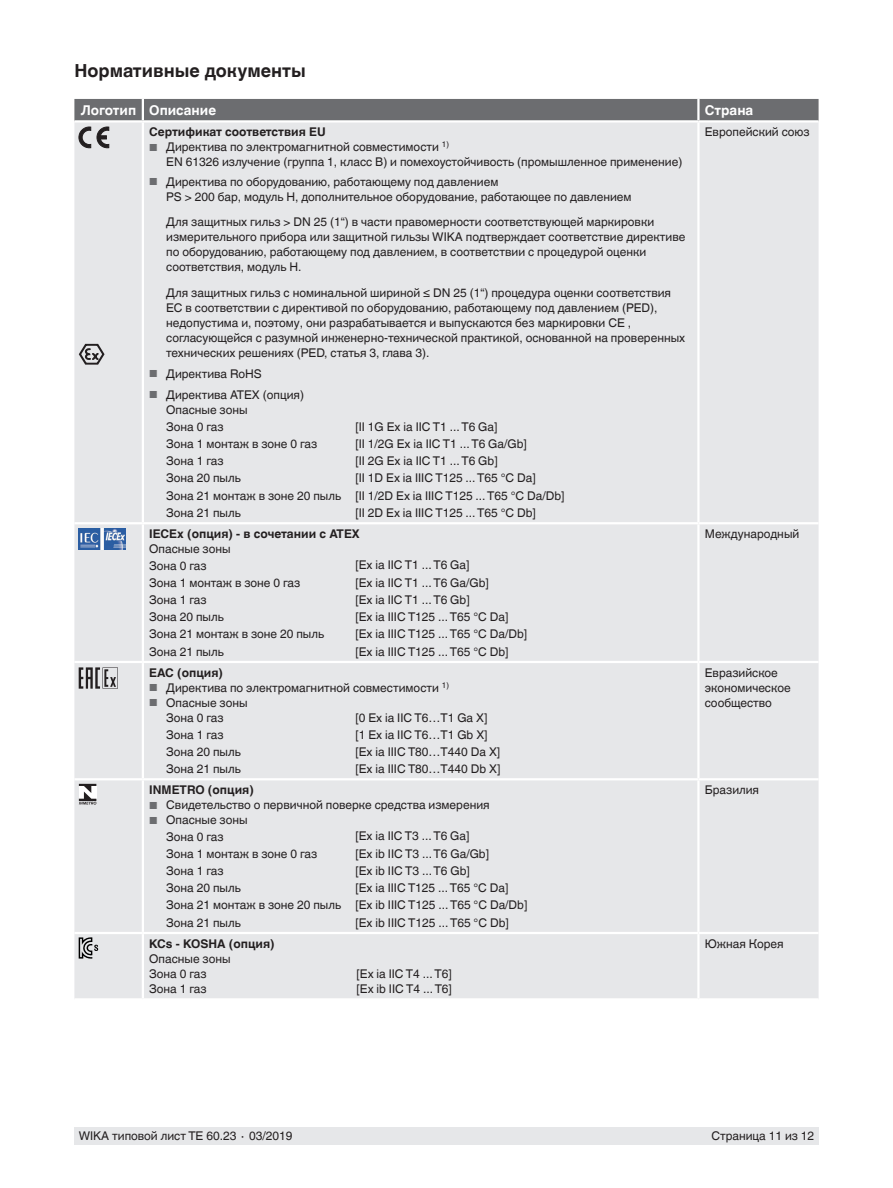
<style>
.page{position:relative;width:893px;height:1188px;background:#fff}
.page>*{position:absolute;margin:0;border:0;box-sizing:border-box;transform-origin:0 0}
.t1{font:700 18px "Helvetica World";color:#231f20}
.t2{font:700 13.5px "Helvetica World";color:#fff}
.t3{font:12px/15px "Helvetica World";color:#231f20}
.t4{font:700 12px "Helvetica World";color:#231f20}
.s1{font-size:10.2px;color:#6c6d70}
</style>
<div class="page">
<div style="left:74px;top:1128px;width:745px;height:17px;background:#e6e7e9"></div>
<div style="left:74px;top:99px;width:745px;height:21px;background:#6c6d70"></div>
<div style="left:74px;top:123px;width:745px;height:875px;background:#e6e7e9"></div>
<hr style="left:143px;top:661px;width:555px;height:2px;background:#fff">
<hr style="left:143px;top:932px;width:555px;height:2px;background:#fff">
<hr style="left:74px;top:522px;width:69px;height:2px;background:#fff">
<hr style="left:143px;top:522px;width:555px;height:2px;background:#fff">
<hr style="left:698px;top:522px;width:121px;height:2px;background:#fff">
<hr style="left:143px;top:778px;width:555px;height:2px;background:#fff">
<hr style="left:74px;top:778px;width:69px;height:2px;background:#fff">
<hr style="left:142px;top:780px;width:2px;height:152px;background:#fff">
<hr style="left:698px;top:778px;width:121px;height:2px;background:#fff">
<hr style="left:697px;top:780px;width:3px;height:152px;background:#fff">
<hr style="left:74px;top:661px;width:69px;height:2px;background:#fff">
<hr style="left:74px;top:932px;width:69px;height:2px;background:#fff">
<hr style="left:142px;top:934px;width:2px;height:64px;background:#fff">
<hr style="left:698px;top:661px;width:121px;height:2px;background:#fff">
<hr style="left:698px;top:932px;width:121px;height:2px;background:#fff">
<hr style="left:697px;top:934px;width:3px;height:64px;background:#fff">
<hr style="left:697px;top:123px;width:3px;height:399px;background:#fff">
<hr style="left:697px;top:524px;width:3px;height:137px;background:#fff">
<hr style="left:142px;top:123px;width:2px;height:399px;background:#fff">
<hr style="left:142px;top:524px;width:2px;height:137px;background:#fff">
<hr style="left:142px;top:99px;width:2px;height:21px;background:#fff">
<hr style="left:697px;top:99px;width:3px;height:21px;background:#fff">
<hr style="left:697px;top:663px;width:3px;height:115px;background:#fff">
<hr style="left:142px;top:663px;width:2px;height:115px;background:#fff">
<svg style="left:79px;top:127px;width:12px;height:21px"></svg>
<svg style="left:97px;top:127px;width:12px;height:21px"></svg>
<svg style="left:79px;top:344px;width:26px;height:21px"></svg>
<img style="left:79px;top:529px;width:47px;height:21px">
<svg style="left:79px;top:667px;width:39px;height:22px"></svg>
<svg style="left:79px;top:784px;width:17px;height:21px"></svg>
<svg style="left:79px;top:937px;width:19px;height:22px"></svg>
<h1 class="t1" style="left:74px;top:60px;width:233px">Нормативные документы</h1>
<p class="t2" style="left:81px;top:102px;width:137px">Логотип Описание</p>
<p class="t2" style="left:705px;top:102px;width:50px">Страна</p>
<p class="t4" style="left:149px;top:125px;width:178px">Сертификат соответствия EU</p>
<p class="t3" style="left:166px;top:140px;width:518px;text-indent:-17px"><span class="s1">■</span> Директива по электромагнитной совместимости <sup>1)<br></sup>EN 61326 излучение (группа 1, класс B) и помехоустойчивость (промышленное применение)</p>
<p class="t3" style="left:166px;top:174px;width:467px;text-indent:-17px"><span class="s1">■</span> Директива по оборудованию, работающему под давлением<br>PS &gt; 200 бар, модуль H, дополнительное оборудование, работающее по давлением</p>
<p class="t3" style="left:166px;top:215px;width:521px">Для защитных гильз &gt; DN 25 (1“) в части правомерности соответствующей маркировки измерительного прибора или защитной гильзы WIKA подтверждает соответствие директиве по оборудованию, работающему под давлением, в соответствии с процедурой оценки соответствия, модуль H.</p>
<p class="t3" style="left:166px;top:285px;width:520px">Для защитных гильз с номинальной шириной ≤ DN 25 (1“) процедура оценки соответствия EC в соответствии с директивой по оборудованию, работающему под давлением (PED), недопустима и, поэтому, они разрабатывается и выпускаются без маркировки CE , согласующейся с разумной инженерно-технической практикой, основанной на проверенных технических решениях (PED, статья 3, глава 3).</p>
<p class="t3" style="left:149px;top:366px;width:114px"><span class="s1">■</span> Директива RoHS</p>
<p class="t3" style="left:166px;top:387px;width:139px;text-indent:-17px"><span class="s1">■</span> Директива ATEX (опция)<br>Опасные зоны</p>
<p class="t3" style="left:166px;top:419px;width:59px">Зона 0 газ</p>
<p class="t3" style="left:355px;top:419px;width:143px">[II 1G Ex ia IIC T1 ... T6 Ga]</p>
<p class="t3" style="left:166px;top:436px;width:153px">Зона 1 монтаж в зоне 0 газ</p>
<p class="t3" style="left:355px;top:436px;width:173px">[II 1/2G Ex ia IIC T1 ... T6 Ga/Gb]</p>
<p class="t3" style="left:166px;top:453px;width:59px">Зона 1 газ</p>
<p class="t3" style="left:355px;top:453px;width:144px">[II 2G Ex ia IIC T1 ... T6 Gb]</p>
<p class="t3" style="left:166px;top:471px;width:76px">Зона 20 пыль</p>
<p class="t3" style="left:705px;top:125px;width:106px">Европейский союз</p>
<p class="t3" style="left:166px;top:470px;width:400px;line-height:17.2px;text-indent:189px">[II 1D Ex ia IIIC T125 ... T65 °C Da]<br>Зона 21 монтаж в зоне 20 пыль [II 1/2D Ex ia IIIC T125 ... T65 °C Da/Db]<br>Зона 21 пыль</p>
<p class="t3" style="left:355px;top:505px;width:182px">[II 2D Ex ia IIIC T125 ... T65 °C Db]</p>
<p class="t4" style="left:149px;top:527px;width:212px">IECEx (опция) - в сочетании с ATEX</p>
<p class="t3" style="left:149px;top:541px;width:83px;line-height:16.8px">Опасные зоны<br>Зона 0 газ</p>
<p class="t3" style="left:355px;top:557px;width:115px">[Ex ia IIC T1 ... T6 Ga]</p>
<p class="t3" style="left:149px;top:575px;width:153px">Зона 1 монтаж в зоне 0 газ</p>
<p class="t3" style="left:355px;top:575px;width:135px">[Ex ia IIC T1 ... T6 Ga/Gb]</p>
<p class="t3" style="left:149px;top:593px;width:59px">Зона 1 газ</p>
<p class="t3" style="left:355px;top:593px;width:116px">[Ex ia IIC T1 ... T6 Gb]</p>
<p class="t3" style="left:149px;top:610px;width:76px">Зона 20 пыль</p>
<p class="t3" style="left:355px;top:610px;width:154px">[Ex ia IIIC T125 ... T65 °C Da]</p>
<p class="t3" style="left:149px;top:627px;width:176px">Зона 21 монтаж в зоне 20 пыль</p>
<p class="t3" style="left:355px;top:627px;width:173px">[Ex ia IIIC T125 ... T65 °C Da/Db]</p>
<p class="t3" style="left:149px;top:644px;width:76px">Зона 21 пыль</p>
<p class="t3" style="left:355px;top:644px;width:155px">[Ex ia IIIC T125 ... T65 °C Db]</p>
<p class="t4" style="left:149px;top:666px;width:75px">EAC (опция)</p>
<p class="t3" style="left:149px;top:680px;width:301px"><span class="s1">■</span> Директива по электромагнитной совместимости <sup>1)</sup></p>
<p class="t3" style="left:149px;top:696px;width:100px;line-height:14.5px;text-align:center"><span class="s1">■</span> Опасные зоны<br>Зона 0 газ</p>
<p class="t3" style="left:355px;top:710px;width:133px">[0 Ex ia IIC T6…T1 Ga X]</p>
<p class="t3" style="left:166px;top:727px;width:59px">Зона 1 газ</p>
<p class="t3" style="left:355px;top:727px;width:134px">[1 Ex ia IIC T6…T1 Gb X]</p>
<p class="t3" style="left:166px;top:744px;width:76px">Зона 20 пыль</p>
<p class="t3" style="left:355px;top:744px;width:146px">[Ex ia IIIC T80…T440 Da X]</p>
<p class="t3" style="left:166px;top:761px;width:76px">Зона 21 пыль</p>
<p class="t3" style="left:355px;top:761px;width:146px">[Ex ia IIIC T80…T440 Db X]</p>
<p class="t4" style="left:149px;top:783px;width:106px">INMETRO (опция)</p>
<p class="t3" style="left:149px;top:798px;width:342px"><span class="s1">■</span> Свидетельство о первичной поверке средства измерения</p>
<p class="t3" style="left:149px;top:812px;width:100px;line-height:16.8px;text-align:center"><span class="s1">■</span> Опасные зоны<br>Зона 0 газ</p>
<p class="t3" style="left:355px;top:828px;width:115px">[Ex ia IIC T3 ... T6 Ga]</p>
<p class="t3" style="left:166px;top:847px;width:153px">Зона 1 монтаж в зоне 0 газ</p>
<p class="t3" style="left:355px;top:847px;width:135px">[Ex ib IIC T3 ... T6 Ga/Gb]</p>
<p class="t3" style="left:166px;top:864px;width:59px">Зона 1 газ</p>
<p class="t3" style="left:355px;top:864px;width:116px">[Ex ib IIC T3 ... T6 Gb]</p>
<p class="t3" style="left:166px;top:881px;width:76px">Зона 20 пыль</p>
<p class="t3" style="left:166px;top:880px;width:363px;line-height:17.1px;text-indent:189px">[Ex ia IIIC T125 ... T65 °C Da]<br>Зона 21 монтаж в зоне 20 пыль [Ex ib IIIC T125 ... T65 °C Da/Db]<br>Зона 21 пыль</p>
<p class="t3" style="left:355px;top:915px;width:155px">[Ex ib IIIC T125 ... T65 °C Db]</p>
<p class="t4" style="left:149px;top:937px;width:127px">KCs - KOSHA (опция)</p>
<p class="t3" style="left:149px;top:952px;width:83px;line-height:14.5px">Опасные зоны<br>Зона 0 газ</p>
<p class="t3" style="left:357px;top:966px;width:97px">[Ex ia IIC T4 ... T6]</p>
<p class="t3" style="left:149px;top:981px;width:59px">Зона 1 газ</p>
<p class="t3" style="left:357px;top:981px;width:97px">[Ex ib IIC T4 ... T6]</p>
<p class="t3" style="left:705px;top:527px;width:96px">Международный</p>
<p class="t3" style="left:705px;top:665px;width:87px">Евразийское экономическое сообщество</p>
<p class="t3" style="left:705px;top:783px;width:56px">Бразилия</p>
<p class="t3" style="left:705px;top:936px;width:80px">Южная Корея</p>
<p class="t3" style="left:79px;top:1129px;width:215px">WIKA типовой лист TE 60.23 ∙ 03/2019</p>
<p class="t3" style="left:711px;top:1129px;width:104px">Страница 11 из 12</p>
</div>
